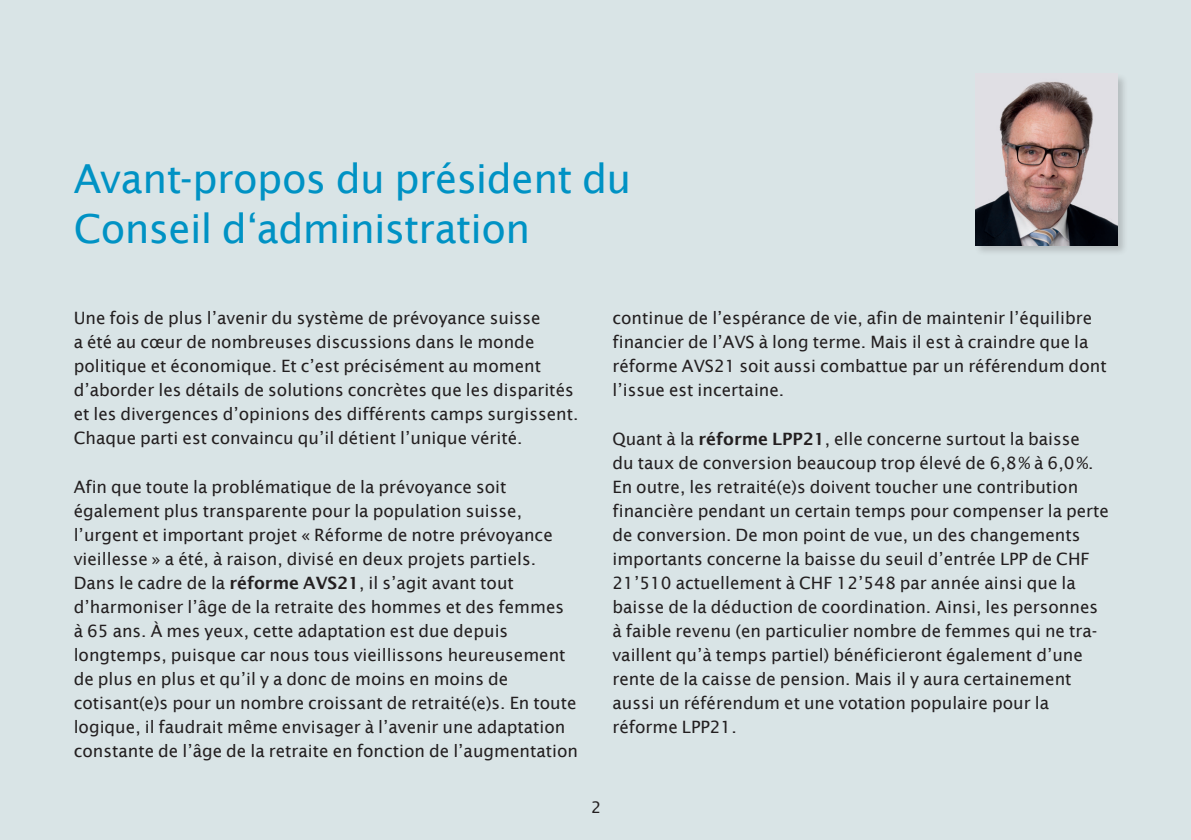
<style>
.page{position:relative;width:1191px;height:840px;background:#fff}
.page>*{position:absolute;margin:0;border:0;box-sizing:border-box;transform-origin:0 0}
.t1{font:40px/50px "Lucida Sans";letter-spacing:-.015em;color:#0092c4}
.t2{font:17px/24px "Lucida Sans";color:#231f20}
.t3{font:16px "Lucida Sans";color:#231f20}
.s1{font-weight:600}
</style>
<div class="page">
<div style="left:0;top:0;width:1191px;height:839px;background:#d9e4e6"></div>
<div style="left:974px;top:73px;width:154px;height:183px;background:#231f20;opacity:.2"></div>
<img style="left:975px;top:74px;width:142px;height:171px">
<h1 class="t1" style="left:74px;top:153px;width:559px">Avant-propos du président du<br>Conseil d‘administration</h1>
<p class="t2" style="left:74px;top:306px;width:506px">Une fois de plus l’avenir du système de prévoyance suisse<br>a été au cœur de nombreuses discussions dans le monde politique et économique. Et c’est précisément au moment d’aborder les détails de solutions concrètes que les disparités et les divergences d’opinions des différents camps surgissent.<br>Chaque parti est convaincu qu’il détient l’unique vérité.</p>
<p class="t2" style="left:74px;top:474px;width:506px">Afin que toute la problématique de la prévoyance soit également plus transparente pour la population suisse, l’urgent et important projet « Réforme de notre prévoyance vieillesse » a été, à raison, divisé en deux projets partiels.<br>Dans le cadre de la <span class="s1">réforme AVS21</span>, il s’agit avant tout d’harmoniser l’âge de la retraite des hommes et des femmes<br>à 65 ans. À mes yeux, cette adaptation est due depuis longtemps, puisque car nous tous vieillissons heureusement de plus en plus et qu’il y a donc de moins en moins de cotisant(e)s pour un nombre croissant de retraité(e)s. En toute logique, il faudrait même envisager à l’avenir une adaptation constante de l’âge de la retraite en fonction de l’augmentation</p>
<p class="t2" style="left:612px;top:306px;width:496px">continue de l’espérance de vie, afin de maintenir l’équilibre financier de l’AVS à long terme. Mais il est à craindre que la réforme AVS21 soit aussi combattue par un référendum dont l’issue est incertaine.</p>
<p class="t2" style="left:612px;top:426px;width:498px">Quant à la <span class="s1">réforme LPP21</span>, elle concerne surtout la baisse<br>du taux de conversion beaucoup trop élevé de 6,8% à 6,0%.<br>En outre, les retraité(e)s doivent toucher une contribution financière pendant un certain temps pour compenser la perte de conversion. De mon point de vue, un des changements importants concerne la baisse du seuil d’entrée LPP de CHF 21’510 actuellement à CHF 12’548 par année ainsi que la baisse de la déduction de coordination. Ainsi, les personnes à faible revenu (en particulier nombre de femmes qui ne tra&shy;vaillent qu’à temps partiel) bénéficieront également d’une rente de la caisse de pension. Mais il y aura certainement aussi un référendum et une votation populaire pour la réforme LPP21.</p>
<p class="t3" style="left:591px;top:797px;width:12px">2</p>
</div>
